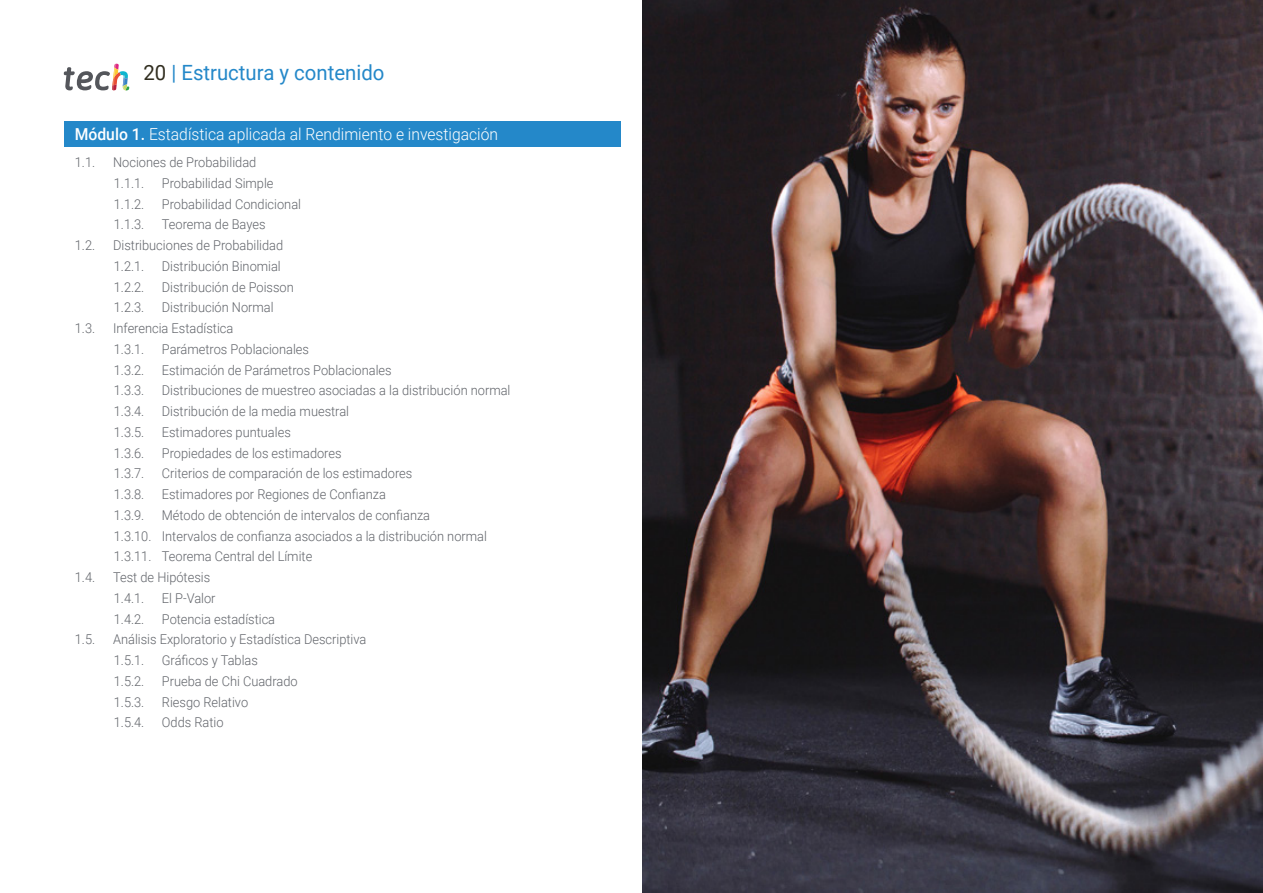
<style>
.page{position:relative;width:1263px;height:893px;background:#fff}
.page>*{position:absolute;margin:0;border:0;box-sizing:border-box;transform-origin:0 0}
.t1{font:21px "Roboto";color:#2488c9}
.t2{font:300 16.5px "Roboto";color:#fff;scale:.95 1}
.t3{font:300 13.5px/20.7px "Roboto";color:#61646a;scale:.95 1}
.s1{color:#312e20}
.s2{font-weight:500}
</style>
<div class="page">
<div style="left:64px;top:121px;width:557px;height:25px;background:#2488c9"></div>
<img style="left:642px;top:0;width:621px;height:893px">
<svg style="left:64px;top:64px;width:65px;height:27px"></svg>
<h1 class="t1" style="left:144px;top:57px;width:242px"><span class="s1">20</span> | Estructura y contenido</h1>
<p class="t2" style="left:75px;top:123px;width:447px"><span class="s2">Módulo 1.</span> Estadística aplicada al Rendimiento e investigación</p>
<p class="t3" style="left:75px;top:151px;width:23px">1.1.</p>
<p class="t3" style="left:113px;top:151px;width:152px">Nociones de Probabilidad<br>1.1.1.</p>
<p class="t3" style="left:162px;top:172px;width:119px">Probabilidad Simple</p>
<p class="t3" style="left:114px;top:193px;width:34px">1.1.2.</p>
<p class="t3" style="left:162px;top:193px;width:148px">Probabilidad Condicional</p>
<p class="t3" style="left:114px;top:214px;width:34px">1.1.3.</p>
<p class="t3" style="left:162px;top:214px;width:111px">Teorema de Bayes</p>
<p class="t3" style="left:75px;top:234px;width:23px">1.2.</p>
<p class="t3" style="left:113px;top:234px;width:181px">Distribuciones de Probabilidad<br>1.2.1.</p>
<p class="t3" style="left:162px;top:255px;width:127px">Distribución Binomial</p>
<p class="t3" style="left:114px;top:276px;width:34px">1.2.2.</p>
<p class="t3" style="left:162px;top:276px;width:140px">Distribución de Poisson</p>
<p class="t3" style="left:114px;top:297px;width:34px">1.2.3.</p>
<p class="t3" style="left:162px;top:297px;width:119px">Distribución Normal</p>
<p class="t3" style="left:75px;top:317px;width:23px">1.3.</p>
<p class="t3" style="left:113px;top:317px;width:128px">Inferencia Estadística<br>1.3.1.</p>
<p class="t3" style="left:162px;top:338px;width:156px">Parámetros Poblacionales</p>
<p class="t3" style="left:114px;top:359px;width:34px">1.3.2.</p>
<p class="t3" style="left:162px;top:359px;width:243px">Estimación de Parámetros Poblacionales</p>
<p class="t3" style="left:114px;top:380px;width:34px">1.3.3.</p>
<p class="t3" style="left:162px;top:380px;width:368px">Distribuciones de muestreo asociadas a la distribución normal</p>
<p class="t3" style="left:114px;top:400px;width:34px">1.3.4.</p>
<p class="t3" style="left:162px;top:400px;width:199px">Distribución de la media muestral</p>
<p class="t3" style="left:114px;top:421px;width:34px">1.3.5.</p>
<p class="t3" style="left:162px;top:421px;width:137px">Estimadores puntuales</p>
<p class="t3" style="left:114px;top:442px;width:34px">1.3.6.</p>
<p class="t3" style="left:162px;top:442px;width:191px">Propiedades de los estimadores</p>
<p class="t3" style="left:114px;top:463px;width:34px">1.3.7.</p>
<p class="t3" style="left:162px;top:463px;width:265px">Criterios de comparación de los estimadores</p>
<p class="t3" style="left:114px;top:483px;width:34px">1.3.8.</p>
<p class="t3" style="left:162px;top:483px;width:237px">Estimadores por Regiones de Confianza</p>
<p class="t3" style="left:114px;top:504px;width:34px">1.3.9.</p>
<p class="t3" style="left:114px;top:504px;width:394px;text-indent:48px">Método de obtención de intervalos de confianza<br>1.3.10. Intervalos de confianza asociados a la distribución normal<br>1.3.11. Teorema Central del Límite</p>
<p class="t3" style="left:75px;top:566px;width:23px">1.4.</p>
<p class="t3" style="left:113px;top:566px;width:104px">Test de Hipótesis<br>1.4.1.</p>
<p class="t3" style="left:162px;top:587px;width:58px">El P-Valor</p>
<p class="t3" style="left:114px;top:608px;width:34px">1.4.2.</p>
<p class="t3" style="left:162px;top:608px;width:121px">Potencia estadística</p>
<p class="t3" style="left:75px;top:629px;width:23px">1.5.</p>
<p class="t3" style="left:113px;top:629px;width:268px">Análisis Exploratorio y Estadística Descriptiva<br>1.5.1.</p>
<p class="t3" style="left:162px;top:649px;width:103px">Gráficos y Tablas</p>
<p class="t3" style="left:114px;top:670px;width:34px">1.5.2.</p>
<p class="t3" style="left:162px;top:670px;width:144px">Prueba de Chi Cuadrado</p>
<p class="t3" style="left:114px;top:691px;width:34px">1.5.3.</p>
<p class="t3" style="left:162px;top:691px;width:92px">Riesgo Relativo</p>
<p class="t3" style="left:114px;top:712px;width:34px">1.5.4.</p>
<p class="t3" style="left:162px;top:712px;width:66px">Odds Ratio</p>
</div>
